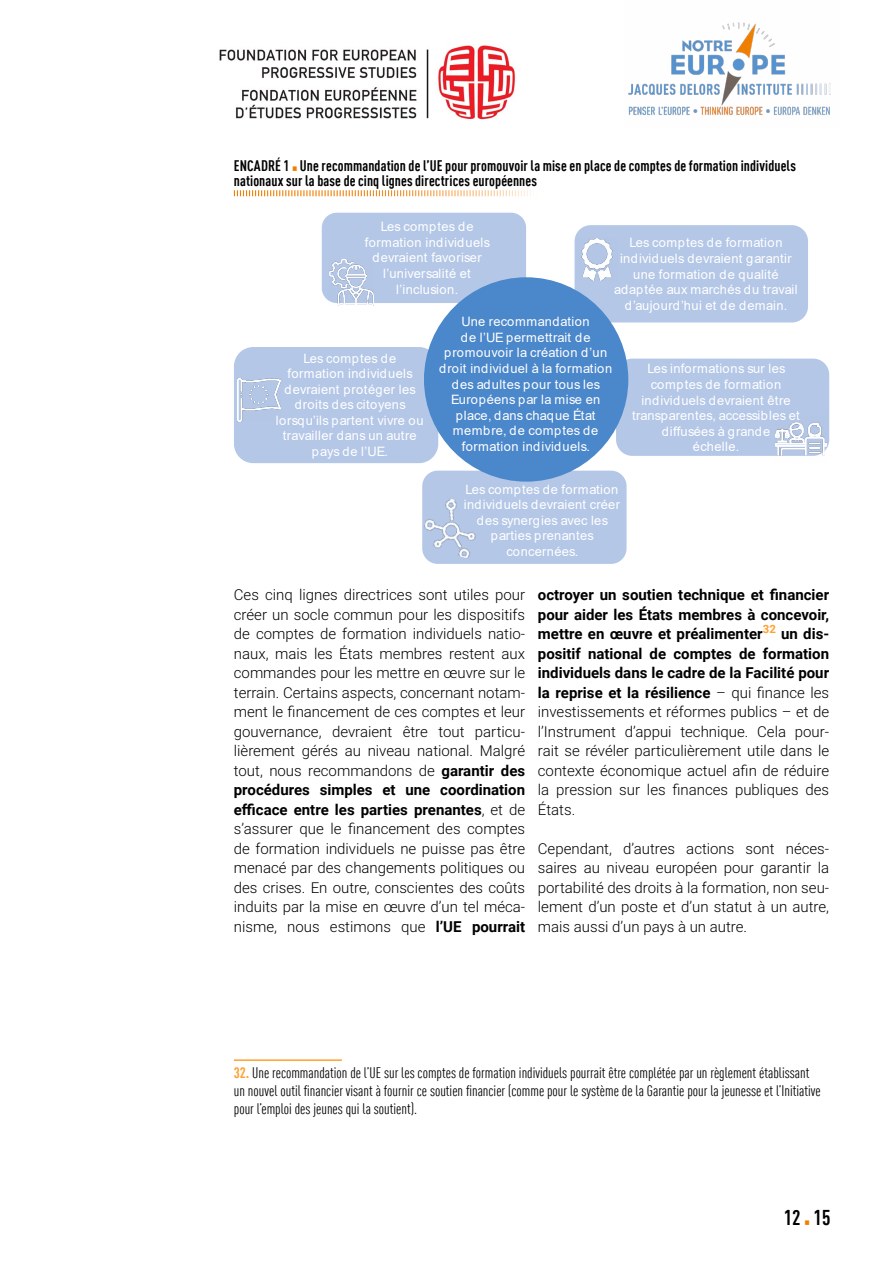
<style>
.page{position:relative;width:893px;height:1263px;background:#fff}
.page>*{position:absolute;margin:0;border:0;box-sizing:border-box;transform-origin:0 0}
.t1{font:700 condensed 21px "DIN Offc Pro";color:#000}
.t2{font:300 15px/19.5px "Roboto";color:#000;text-align:justify}
.t3{font:condensed 15px/18px "DIN Offc Pro";color:#000}
.t4{font:700 condensed 15px/15px "DIN Offc Pro";letter-spacing:.005em;color:#000}
.t5{font:12.9px/15.6px "Arial";letter-spacing:.025em;color:#fff;text-align:center}
.s1{font-family:"DejaVu Serif Condensed";font-weight:400;font-stretch:normal;font-size:9px;color:#f07f00}
.s2{font-weight:700}
.s3{font-weight:700;color:#ffa02f}
</style>
<div class="page">
<img style="left:628px;top:22px;width:203px;height:94px">
<img style="left:219px;top:44px;width:296px;height:76px">
<svg style="left:234px;top:190px;width:300px;height:6px"></svg>
<hr style="left:234px;top:1059px;width:108px;height:2px;background:#ffa02f">
<div style="left:616px;top:359px;width:213px;height:97px;background:#b4c7e7;border-radius:16px"></div>
<img style="left:775px;top:422px;width:52px;height:34px">
<div style="left:234px;top:347px;width:204px;height:116px;background:#b4c7e7;border-radius:19px"></div>
<img style="left:237px;top:379px;width:44px;height:43px">
<div style="left:422px;top:471px;width:205px;height:93px;background:#b4c7e7;border-radius:16px"></div>
<img style="left:422px;top:494px;width:54px;height:64px">
<div style="left:574px;top:225px;width:234px;height:97px;background:#b4c7e7;border-radius:16px"></div>
<img style="left:581px;top:239px;width:32px;height:41px">
<div style="left:322px;top:213px;width:204px;height:90px;background:#b4c7e7;border-radius:15px"></div>
<img style="left:328px;top:259px;width:46px;height:46px">
<div style="left:424px;top:277px;width:204px;height:205px;background:#4b87cb;border-radius:50%"></div>
<p class="t4" style="left:234px;top:157px;width:564px">ENCADRÉ 1 <span class="s1">▪</span> Une recommandation de l’UE pour promouvoir la mise en place de comptes de formation individuels nationaux sur la base de cinq lignes directrices européennes</p>
<p class="t5" style="left:365px;top:219px;width:127px">Les comptes de formation individuels devraient favoriser l’universalité et l’inclusion.</p>
<p class="t5" style="left:439px;top:314px;width:175px">Une recommandation<br>de l’UE permettrait de promouvoir la création d’un droit individuel à la formation des adultes pour tous les<br>Européens par la mise en place, dans chaque État membre, de comptes de formation individuels.</p>
<p class="t5" style="left:614px;top:235px;width:185px">Les comptes de formation individuels devraient garantir une formation de qualité adaptée aux marchés du travail d’aujourd’hui et de demain.</p>
<p class="t5" style="left:276px;top:350px;width:149px">Les comptes de formation individuels devraient protéger les droits des citoyens lorsqu’ils partent vivre ou travailler dans un autre pays de l’UE.</p>
<p class="t5" style="left:632px;top:361px;width:169px">Les informations sur les comptes de formation individuels devraient être transparentes, accessibles et diffusées à grande<br>échelle.</p>
<p class="t5" style="left:464px;top:481px;width:158px">Les comptes de formation individuels devraient créer des synergies avec les parties prenantes concernées.</p>
<p class="t2" style="left:234px;top:584px;width:293px">Ces cinq lignes directrices sont utiles pour créer un socle commun pour les dispositifs de comptes de formation individuels natio&shy;naux, mais les États membres restent aux commandes pour les mettre en œuvre sur le terrain. Certains aspects, concernant notam&shy;ment le financement de ces comptes et leur gouvernance, devraient être tout particu&shy;lièrement gérés au niveau national. Malgré tout, nous recommandons de <span class="s2">garantir des procédures simples et une coordination efficace entre les parties prenantes</span>, et de s’assurer que le financement des comptes de formation individuels ne puisse pas être menacé par des changements politiques ou des crises. En outre, conscientes des coûts induits par la mise en œuvre d’un tel méca&shy;nisme, nous estimons que <span class="s2">l’UE pourrait</span></p>
<p class="t2" style="left:538px;top:584px;width:293px"><span class="s2">octroyer un soutien technique et financier pour aider les États membres à concevoir, mettre en œuvre et préalimenter</span><sup>32</sup> <span class="s2">un dis&shy;positif national de comptes de formation individuels dans le cadre de la Facilité pour la reprise et la résilience</span> – qui finance les investissements et réformes publics – et de l’Instrument d’appui technique. Cela pour&shy;rait se révéler particulièrement utile dans le contexte économique actuel afin de réduire la pression sur les finances publiques des États.</p>
<p class="t2" style="left:538px;top:838px;width:293px">Cependant, d’autres actions sont néces&shy;saires au niveau européen pour garantir la portabilité des droits à la formation, non seu&shy;lement d’un poste et d’un statut à un autre, mais aussi d’un pays à un autre.</p>
<p class="t3" style="left:234px;top:1063px;width:588px"><span class="s3">32.</span> Une recommandation de l’UE sur les comptes de formation individuels pourrait être complétée par un règlement établissant un nouvel outil financier visant à fournir ce soutien financier (comme pour le système de la Garantie pour la jeunesse et l’Initiative pour l’emploi des jeunes qui la soutient).</p>
<h1 class="t1" style="left:784px;top:1202px;width:48px">12 <span class="s1">▪</span> 15</h1>
</div>
